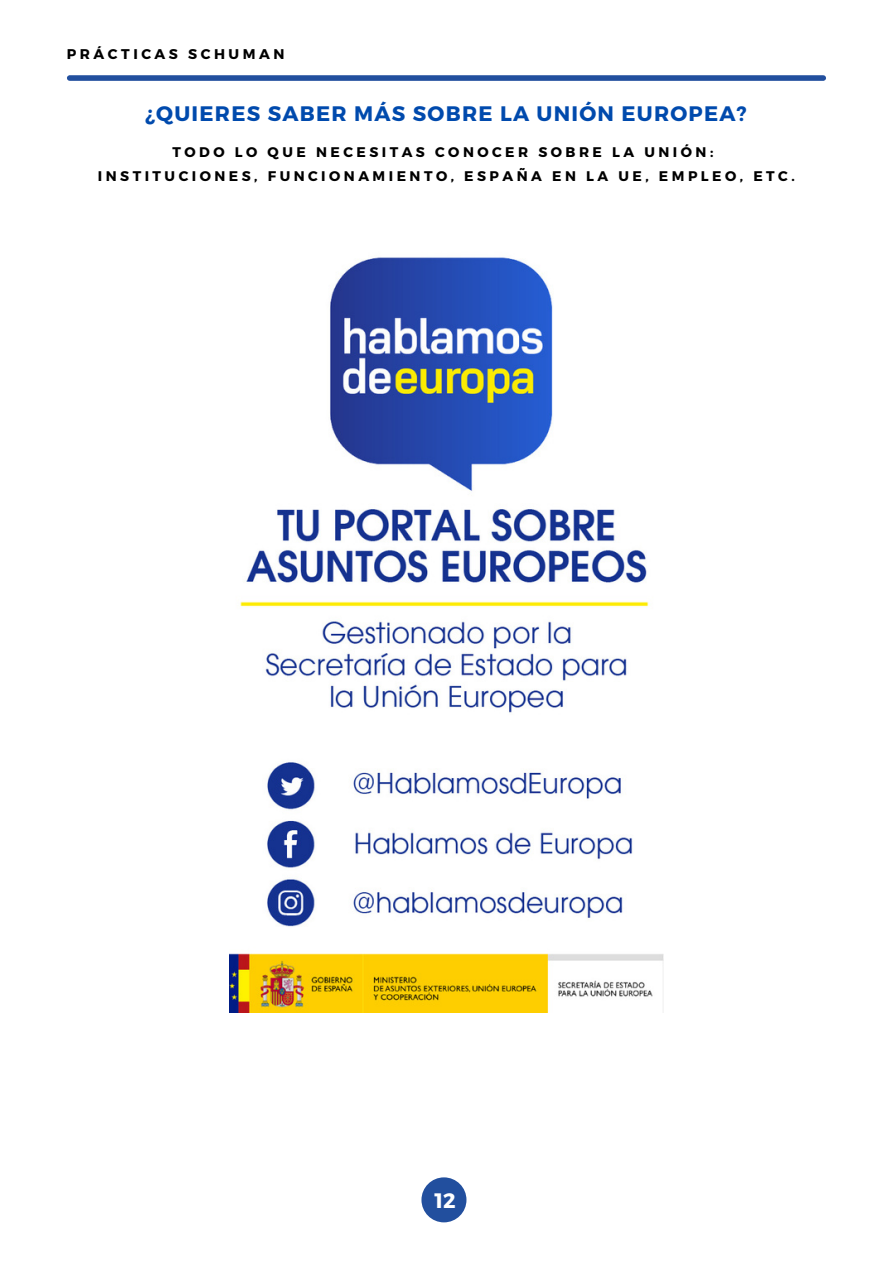
<style>
.page{position:relative;width:893px;height:1264px;background:#fff}
.page>*{position:absolute;margin:0;border:0;box-sizing:border-box;transform-origin:0 0}
.t1{font:700 21px "Montserrat";letter-spacing:.06em;color:#004aad}
.t2{font:700 20.85px "Montserrat";color:#fff}
.t3{font:700 14.1px "Montserrat";letter-spacing:.25em;color:#000}
.t4{font:700 13.95px/24.8px "Montserrat";letter-spacing:.25em;color:#000;text-align:center}
</style>
<div class="page">
<div style="left:70px;top:75px;width:753px;height:6px;background:#224f9e"></div>
<img style="left:229px;top:257px;width:434px;height:755px">
<div style="left:421px;top:1177px;width:45px;height:45px;background:#224f9e;border-radius:50%"></div>
<p class="t3" style="left:67px;top:45px;width:219px">PRÁCTICAS SCHUMAN</p>
<h1 class="t1" style="left:145px;top:100px;width:603px">¿QUIERES SABER MÁS SOBRE LA UNIÓN EUROPEA?</h1>
<p class="t4" style="left:98px;top:138px;width:698px">TODO LO QUE NECESITAS CONOCER SOBRE LA UNIÓN:<br>INSTITUCIONES, FUNCIONAMIENTO, ESPAÑA EN LA UE, EMPLEO, ETC.</p>
<h2 class="t2" style="left:434px;top:1186px;width:23px">12</h2>
</div>
